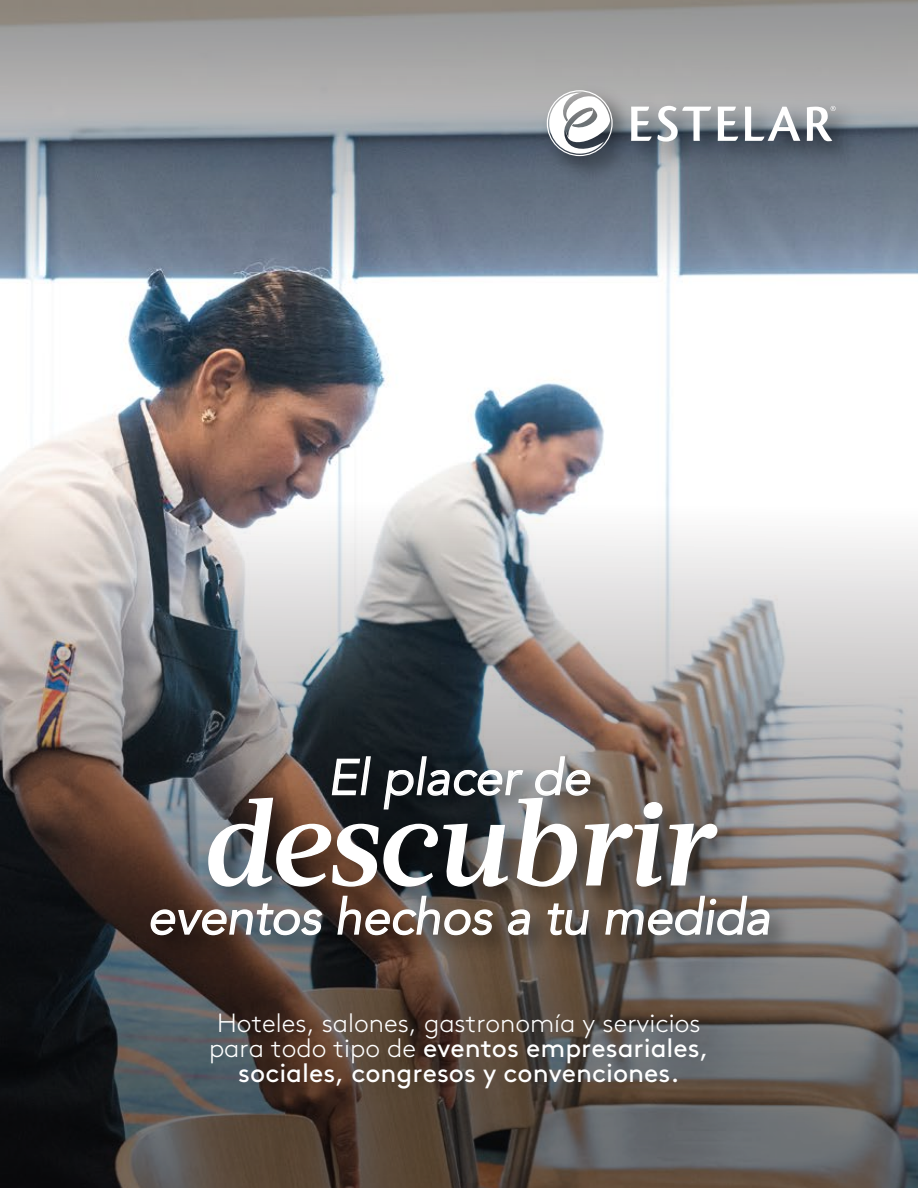
<style>
.page{position:relative;width:918px;height:1188px;background:#fff}
.page>*{position:absolute;margin:0;border:0;box-sizing:border-box;transform-origin:0 0}
.t1{font:italic 500 118.2px "Acta Deck W00";letter-spacing:-.01em;color:#fff}
.t2{font:italic 49.5px "Avenir";color:#fff}
.t3{font:26.25px/24.8px "Brown";color:#fff;text-align:center}
.t4{font:300 26.25px "Brown Std";color:#fff}
.s1{font-family:"Brown Std";font-weight:300}
</style>
<div class="page">
<img style="left:0;top:280px;width:670px;height:194px">
<img style="left:0;top:474px;width:918px;height:714px">
<svg style="left:0;top:0;width:918px;height:280px;background:#868e97"></svg>
<img style="left:534px;top:78px;width:336px;height:112px">
<svg style="left:718px;top:107px;width:20px;height:34px"></svg>
<svg style="left:745px;top:107px;width:55px;height:34px"></svg>
<svg style="left:631px;top:106px;width:80px;height:36px"></svg>
<svg style="left:807px;top:106px;width:29px;height:35px"></svg>
<svg style="left:547px;top:90px;width:66px;height:66px"></svg>
<img style="left:187px;top:739px;width:564px;height:140px">
<svg style="left:207px;top:755px;width:511px;height:124px;background:#615b57"></svg>
<img style="left:133px;top:879px;width:672px;height:103px">
<svg style="left:150px;top:903px;width:173px;height:33px;background:#7b7573"></svg>
<svg style="left:337px;top:895px;width:157px;height:41px;background:#79695f"></svg>
<svg style="left:508px;top:908px;width:22px;height:28px"></svg>
<svg style="left:547px;top:903px;width:43px;height:33px"></svg>
<svg style="left:605px;top:895px;width:166px;height:41px;background:#827d7a"></svg>
<h2 class="t2" style="left:328px;top:748px;width:264px">El placer de</h2>
<h1 class="t1" style="left:201px;top:773px;width:510px">descubrir</h1>
<h2 class="t2" style="left:148px;top:887px;width:624px">eventos hechos a tu medida</h2>
<p class="t4" style="left:217px;top:1008px;width:485px">Hoteles, salones, gastronomía y servicios</p>
<p class="t3" style="left:209px;top:1033px;width:501px"><span class="s1">para todo tipo de</span> eventos empresariales, sociales, congresos y convenciones.</p>
</div>
